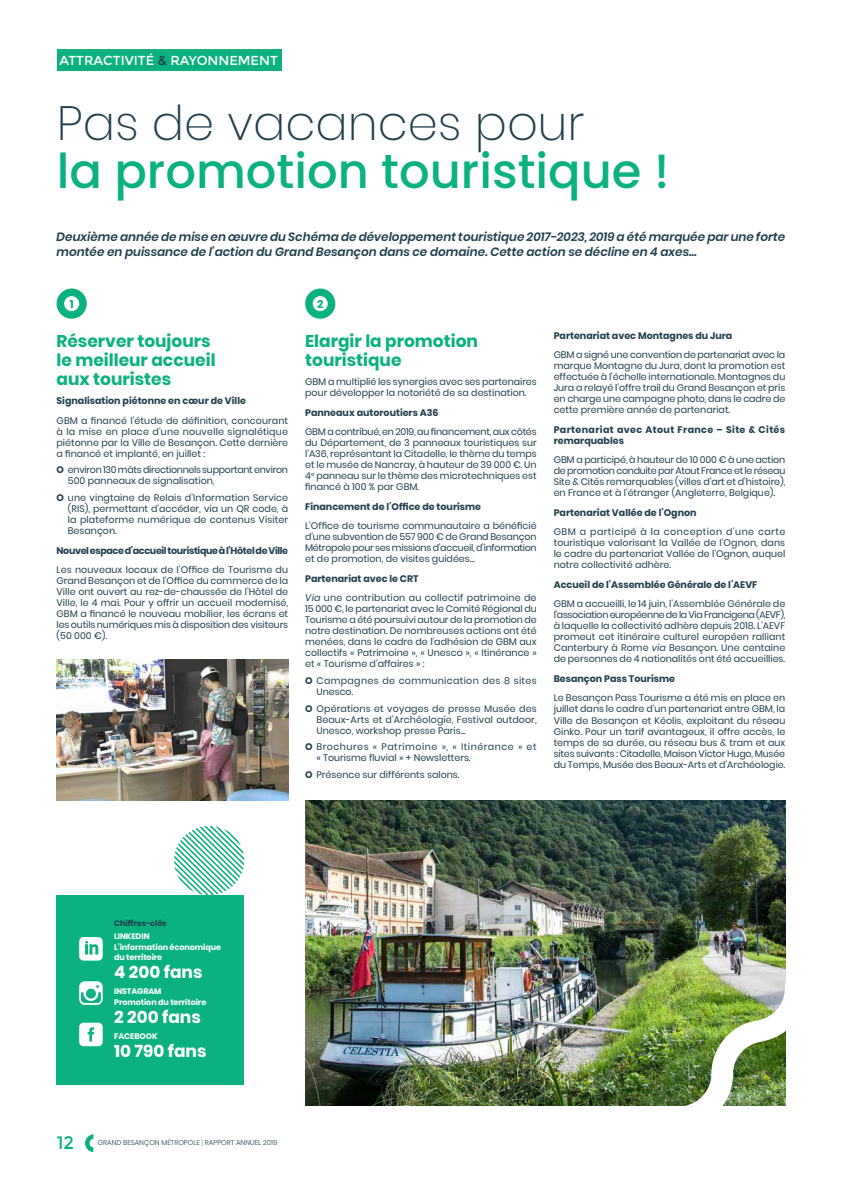
<style>
.page{position:relative;width:842px;height:1191px;background:#fff}
.page>*{position:absolute;margin:0;border:0;box-sizing:border-box;transform-origin:0 0}
.t1{font:500 48px "Poppins";color:#0bb180}
.t2{font:200 48px "Poppins";color:#20404d}
.t3{font:18px "Montserrat";color:#0bb180}
.t4{font:700 17px/19px "Poppins";color:#0bb180}
.t5{font:700 17px "Poppins";color:#fff}
.t6{font:13px "Montserrat";color:#fff}
.t7{font:italic 600 12px/14.4px "Poppins";color:#20404d}
.t8{font:700 11.2px "Poppins";color:#0bb180}
.t9{font:9.5px/11px "Poppins";color:#20404d;text-align:justify}
.t10{font:700 9.5px "Poppins";color:#20404d}
.t11{font:9.5px/11px "Poppins";letter-spacing:-.03em;color:#20404d}
.t12{font:9.5px/11px "Poppins";letter-spacing:.055em;color:#20404d}
.t13{font:700 9.5px/11px "Poppins";letter-spacing:.04em;color:#20404d}
.t14{font:700 9.5px "Poppins";letter-spacing:-.035em;color:#20404d}
.t15{font:9.5px/11px "Poppins";letter-spacing:.035em;color:#20404d}
.t16{font:700 8px/11px "Poppins";letter-spacing:-.01em;color:#fff}
.t17{font:700 8px "Poppins";letter-spacing:-.01em;color:#20404d}
.t18{font:300 7px "Poppins";color:#20404d}
.s1{color:#20404d}
.s2{font-weight:700}
.s3{font-style:italic}
.s4{color:#0bb180}
</style>
<div class="page">
<svg style="left:174px;top:826px;width:70px;height:69px"></svg>
<div style="left:57px;top:288px;width:30px;height:31px;background:#0bb180;border-radius:50%"></div>
<div style="left:64px;top:296px;width:15px;height:15px;background:#fff;border-radius:50%"></div>
<div style="left:305px;top:288px;width:30px;height:31px;background:#0bb180;border-radius:50%"></div>
<div style="left:313px;top:296px;width:15px;height:15px;background:#fff;border-radius:50%"></div>
<img style="left:305px;top:801px;width:480px;height:304px">
<img style="left:57px;top:659px;width:231px;height:142px">
<div style="left:57px;top:895px;width:187px;height:190px;background:#0bb180"></div>
<svg style="left:79px;top:937px;width:24px;height:23px"></svg>
<svg style="left:79px;top:981px;width:24px;height:23px"></svg>
<svg style="left:79px;top:1022px;width:24px;height:24px"></svg>
<img style="left:684px;top:980px;width:102px;height:126px">
<div style="left:57px;top:49px;width:224px;height:22px;background:#0bb180"></div>
<svg style="left:85px;top:1134px;width:8px;height:18px"></svg>
<h3 class="t6" style="left:60px;top:53px;width:220px">ATTRACTIVITÉ <span class="s1">&amp;</span> RAYONNEMENT</h3>
<h1 class="t2" style="left:57px;top:95px;width:529px">Pas de vacances pour</h1>
<h1 class="t1" style="left:57px;top:143px;width:614px">la promotion touristique !</h1>
<p class="t7" style="left:57px;top:230px;width:730px">Deuxième année de mise en œuvre du Schéma de développement touristique 2017-2023, 2019 a été marquée par une forte montée en puissance de l’action du Grand Besançon dans ce domaine. Cette action se décline en 4 axes…</p>
<p class="t8" style="left:70px;top:297px;width:5px">1</p>
<p class="t8" style="left:317px;top:297px;width:8px">2</p>
<h3 class="t4" style="left:57px;top:331px;width:161px">Réserver toujours le meilleur accueil aux touristes</h3>
<p class="t10" style="left:57px;top:395px;width:191px">Signalisation piétonne en cœur de Ville</p>
<p class="t9" style="left:57px;top:415px;width:233px">GBM a financé l’étude de définition, concourant à la mise en place d’une nouvelle signalétique piétonne par la Ville de Besançon. Cette dernière a financé et implanté, en juillet :</p>
<p class="t11" style="left:68px;top:464px;width:222px;text-indent:-11px"><span class="s2">O</span> environ 130 mâts directionnels supportant environ<br>500 panneaux de signalisation,</p>
<p class="t9" style="left:68px;top:492px;width:222px;text-indent:-11px"><span class="s2">O</span> une vingtaine de Relais d’Information Service (RIS), permettant d’accéder, via un QR code, à la plateforme numérique de contenus Visiter Besançon.</p>
<p class="t14" style="left:57px;top:545px;width:233px">Nouvel espace d’accueil touristique à l’Hôtel de Ville</p>
<p class="t9" style="left:57px;top:564px;width:233px">Les nouveaux locaux de l’Office de Tourisme du Grand Besançon et de l’Office du commerce de la Ville ont ouvert au rez-de-chaussée de l’Hôtel de Ville, le 4 mai. Pour y offrir un accueil modernisé, GBM a financé le nouveau mobilier, les écrans et les outils numériques mis à disposition des visiteurs (50 000 €).</p>
<h3 class="t4" style="left:305px;top:331px;width:174px">Elargir la promotion touristique</h3>
<p class="t9" style="left:305px;top:376px;width:233px">GBM a multiplié les synergies avec ses partenaires pour développer la notoriété de sa destination.</p>
<p class="t10" style="left:305px;top:407px;width:135px">Panneaux autoroutiers A36</p>
<p class="t9" style="left:305px;top:426px;width:233px">GBM a contribué, en 2019, au financement, aux côtés du Département, de 3 panneaux touristiques sur l’A36, représentant la Citadelle, le thème du temps et le musée de Nancray, à hauteur de 39 000 €. Un 4<sup>e</sup> panneau sur le thème des microtechniques est financé à 100 % par GBM.</p>
<p class="t10" style="left:305px;top:501px;width:177px">Financement de l’Office de tourisme</p>
<p class="t9" style="left:305px;top:520px;width:233px">L’Office de tourisme communautaire a bénéficié d’une subvention de 557 900 € de Grand Besançon Métropole pour ses missions d’accueil, d’information et de promotion, de visites guidées…</p>
<p class="t9" style="left:305px;top:569px;width:233px;line-height:19.5px"><span class="s2">Partenariat avec le CRT<br></span><span class="s3">Via</span> une contribution au collectif patrimoine de</p>
<p class="t9" style="left:305px;top:603px;width:233px">15 000 €, le partenariat avec le Comité Régional du Tourisme a été poursuivi autour de la promotion de notre destination. De nombreuses actions ont été menées, dans le cadre de l’adhésion de GBM aux collectifs « Patrimoine », « Unesco », « Itinérance » et « Tourisme d’affaires » :</p>
<p class="t15" style="left:316px;top:675px;width:222px;text-indent:-11px"><span class="s2">O</span> Campagnes de communication des 8 sites<br>Unesco.</p>
<p class="t9" style="left:316px;top:703px;width:222px;text-indent:-11px"><span class="s2">O</span> Opérations et voyages de presse Musée des Beaux-Arts et d’Archéologie, Festival outdoor, Unesco, workshop presse Paris...</p>
<p class="t12" style="left:316px;top:741px;width:222px;text-indent:-11px"><span class="s2">O</span> Brochures « Patrimoine », « Itinérance » et « Tourisme fluvial » + Newsletters.</p>
<p class="t9" style="left:305px;top:769px;width:156px"><span class="s2">O</span> Présence sur différents salons.</p>
<p class="t10" style="left:554px;top:330px;width:180px">Partenariat avec Montagnes du Jura</p>
<p class="t9" style="left:554px;top:349px;width:233px">GBM a signé une convention de partenariat avec la marque Montagne du Jura, dont la promotion est effectuée à l’échelle internationale. Montagnes du Jura a relayé l’offre trail du Grand Besançon et pris en charge une campagne photo, dans le cadre de cette première année de partenariat.</p>
<p class="t13" style="left:554px;top:424px;width:233px">Partenariat avec Atout France – Site &amp; Cités remarquables</p>
<p class="t9" style="left:554px;top:454px;width:233px">GBM a participé, à hauteur de 10 000 € à une action de promotion conduite par Atout France et le réseau Site &amp; Cités remarquables (villes d’art et d’histoire), en France et à l'étranger (Angleterre, Belgique).</p>
<p class="t10" style="left:554px;top:507px;width:144px">Partenariat Vallée de l’Ognon</p>
<p class="t9" style="left:554px;top:526px;width:233px">GBM a participé à la conception d’une carte touristique valorisant la Vallée de l’Ognon, dans le cadre du partenariat Vallée de l’Ognon, auquel notre collectivité adhère.</p>
<p class="t10" style="left:554px;top:579px;width:205px">Accueil de l’Assemblée Générale de l’AEVF</p>
<p class="t9" style="left:554px;top:598px;width:233px">GBM a accueilli, le 14 juin, l’Assemblée Générale de l’association européenne de la Via Francigena (AEVF), à laquelle la collectivité adhère depuis 2018. L’AEVF promeut cet itinéraire culturel européen ralliant Canterbury à Rome <span class="s3">via</span> Besançon. Une centaine de personnes de 4 nationalités ont été accueillies.</p>
<p class="t10" style="left:554px;top:673px;width:123px">Besançon Pass Tourisme</p>
<p class="t9" style="left:554px;top:692px;width:233px">Le Besançon Pass Tourisme a été mis en place en juillet dans le cadre d’un partenariat entre GBM, la Ville de Besançon et Kéolis, exploitant du réseau Ginko. Pour un tarif avantageux, il offre accès, le temps de sa durée, au réseau bus &amp; tram et aux sites suivants : Citadelle, Maison Victor Hugo, Musée du Temps, Musée des Beaux-Arts et d’Archéologie.</p>
<p class="t17" style="left:114px;top:918px;width:54px">Chiffres-clés</p>
<p class="t16" style="left:114px;top:931px;width:108px">LINKEDIN<br>L’information économique</p>
<p class="t16" style="left:114px;top:951px;width:50px">du territoire</p>
<h3 class="t5" style="left:114px;top:962px;width:90px">4 200 fans</h3>
<p class="t16" style="left:114px;top:985px;width:94px">INSTAGRAM<br>Promotion du territoire</p>
<h3 class="t5" style="left:114px;top:1006px;width:88px">2 200 fans</h3>
<p class="t16" style="left:114px;top:1030px;width:45px">FACEBOOK</p>
<h3 class="t5" style="left:114px;top:1040px;width:94px">10 790 fans</h3>
<h2 class="t3" style="left:57px;top:1132px;width:19px">12</h2>
<p class="t18" style="left:98px;top:1138px;width:181px">GRAND BESANÇON MÉTROPOLE <span class="s4">|</span> RAPPORT ANNUEL 2019</p>
</div>
